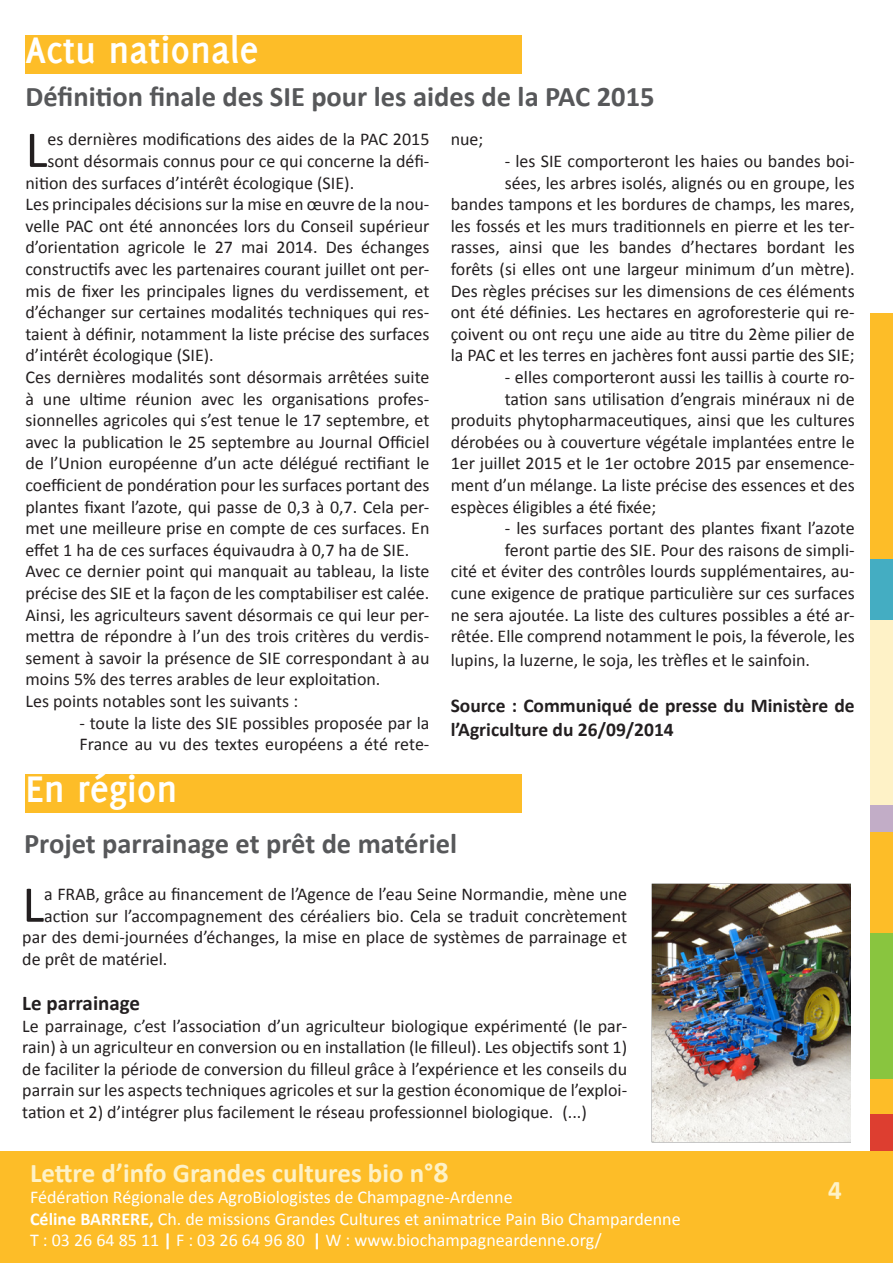
<style>
.page{position:relative;width:893px;height:1263px;background:#fff}
.page>*{position:absolute;margin:0;border:0;box-sizing:border-box;transform-origin:0 0}
.t1{font:52.05px "Calibri";color:#231f20}
.t2{font:700 40.5px "Delicious";color:#fff}
.t3{font:700 28.5px "Calibri";color:#57585a}
.t4{font:700 27px "Calibri";color:#fef2c7}
.t5{font:700 21px "Calibri";color:#231f20}
.t6{font:700 19.5px/23.4px "Calibri";color:#231f20}
.t7{font:18px/21.6px "Calibri";color:#231f20;text-align:justify}
.t8{font:18px/21.6px "Calibri";color:#fff}
.s1{font-size:30px}
.s2{font-weight:700}
</style>
<div class="page">
<div style="left:870px;top:313px;width:23px;height:811px;background:#fdbd28"></div>
<div style="left:870px;top:559px;width:23px;height:453px;background:#44adc2"></div>
<div style="left:870px;top:621px;width:23px;height:453px;background:#fef2c7"></div>
<div style="left:870px;top:805px;width:23px;height:205px;background:#c2adc7"></div>
<div style="left:870px;top:852px;width:23px;height:226px;background:#89c53f"></div>
<div style="left:870px;top:832px;width:23px;height:100px;background:#fdbd28"></div>
<div style="left:870px;top:1114px;width:23px;height:39px;background:#dd3e30"></div>
<div style="left:0;top:1151px;width:893px;height:112px;background:#fdbd28"></div>
<div style="left:26px;top:35px;width:496px;height:39px;background:#fdbd28"></div>
<div style="left:26px;top:774px;width:496px;height:38px;background:#fdbd28"></div>
<img style="left:652px;top:883px;width:198px;height:259px">
<p class="t2" style="left:26px;top:27px;width:235px">Actu nationale</p>
<p class="t3" style="left:26px;top:78px;width:630px">Définition finale des SIE pour les aides de la PAC 2015</p>
<p class="t1" style="left:26px;top:117px;width:23px">L</p>
<p class="t7" style="left:47px;top:129px;width:384px">es dernières modifications des aides de la PAC 2015</p>
<p class="t7" style="left:451px;top:129px;width:34px">nue;</p>
<p class="t7" style="left:451px;top:150px;width:405px;text-align:right">- les SIE comporteront les haies ou bandes boi-<br>sées, les arbres isolés, alignés ou en groupe, les bandes tampons et les bordures de champs, les mares, les fossés et les murs traditionnels en pierre et les ter&shy;rasses, ainsi que les bandes d’hectares bordant les forêts (si elles ont une largeur minimum d’un mètre).<br>Des règles précises sur les dimensions de ces éléments ont été définies. Les hectares en agroforesterie qui re&shy;çoivent ou ont reçu une aide au titre du 2ème pilier de la PAC et les terres en jachères font aussi partie des SIE;</p>
<p class="t7" style="left:505px;top:366px;width:351px">- elles comporteront aussi les taillis à courte ro-</p>
<p class="t7" style="left:505px;top:388px;width:351px">tation sans utilisation d’engrais minéraux ni de</p>
<p class="t7" style="left:451px;top:409px;width:405px">produits phytopharmaceutiques, ainsi que les cultures</p>
<p class="t7" style="left:451px;top:431px;width:405px">dérobées ou à couverture végétale implantées entre le</p>
<p class="t7" style="left:451px;top:453px;width:405px">1er juillet 2015 et le 1er octobre 2015 par ensemence-</p>
<p class="t7" style="left:451px;top:474px;width:405px">ment d’un mélange. La liste précise des essences et des</p>
<p class="t7" style="left:451px;top:496px;width:207px">espèces éligibles a été fixée;</p>
<p class="t7" style="left:451px;top:517px;width:405px;text-align:right">- les surfaces portant des plantes fixant l’azote<br>feront partie des SIE. Pour des raisons de simpli-<br>cité et éviter des contrôles lourds supplémentaires, au&shy;cune exigence de pratique particulière sur ces surfaces ne sera ajoutée. La liste des cultures possibles a été ar&shy;rêtée. Elle comprend notamment le pois, la féverole, les</p>
<p class="t7" style="left:451px;top:649px;width:361px">lupins, la luzerne, le soja, les trèfles et le sainfoin.</p>
<p class="t6" style="left:451px;top:694px;width:405px">Source : Communiqué de presse du Ministère de l’Agriculture du 26/09/2014</p>
<p class="t7" style="left:47px;top:150px;width:384px">sont désormais connus pour ce qui concerne la défi-</p>
<p class="t7" style="left:26px;top:172px;width:330px">nition des surfaces d’intérêt écologique (SIE).</p>
<p class="t7" style="left:26px;top:193px;width:405px">Les principales décisions sur la mise en œuvre de la nou&shy;velle PAC ont été annoncées lors du Conseil supérieur d’orientation agricole le 27 mai 2014. Des échanges constructifs avec les partenaires courant juillet ont per&shy;mis de fixer les principales lignes du verdissement, et d’échanger sur certaines modalités techniques qui res&shy;taient à définir, notamment la liste précise des surfaces d’intérêt écologique (SIE).</p>
<p class="t7" style="left:26px;top:366px;width:405px">Ces dernières modalités sont désormais arrêtées suite à une ultime réunion avec les organisations profes&shy;sionnelles agricoles qui s’est tenue le 17 septembre, et avec la publication le 25 septembre au Journal Officiel de l’Union européenne d’un acte délégué rectifiant le coefficient de pondération pour les surfaces portant des plantes fixant l’azote, qui passe de 0,3 à 0,7. Cela per&shy;met une meilleure prise en compte de ces surfaces. En effet 1 ha de ces surfaces équivaudra à 0,7 ha de SIE.</p>
<p class="t7" style="left:26px;top:561px;width:405px">Avec ce dernier point qui manquait au tableau, la liste précise des SIE et la façon de les comptabiliser est calée.<br>Ainsi, les agriculteurs savent désormais ce qui leur per&shy;mettra de répondre à l’un des trois critères du verdis&shy;sement à savoir la présence de SIE correspondant à au moins 5% des terres arables de leur exploitation.</p>
<p class="t7" style="left:26px;top:690px;width:274px">Les points notables sont les suivants :</p>
<p class="t7" style="left:80px;top:712px;width:351px">- toute la liste des SIE possibles proposée par la<br>France au vu des textes européens a été rete-</p>
<p class="t2" style="left:26px;top:766px;width:154px">En région</p>
<p class="t3" style="left:24px;top:825px;width:434px">Projet parrainage et prêt de matériel</p>
<p class="t1" style="left:22px;top:871px;width:23px">L</p>
<p class="t7" style="left:44px;top:883px;width:584px">a FRAB, grâce au financement de l’Agence de l’eau Seine Normandie, mène une</p>
<p class="t7" style="left:44px;top:905px;width:584px">action sur l’accompagnement des céréaliers bio. Cela se traduit concrètement</p>
<p class="t7" style="left:22px;top:927px;width:606px">par des demi-journées d’échanges, la mise en place de systèmes de parrainage et</p>
<p class="t7" style="left:22px;top:948px;width:147px">de prêt de matériel.</p>
<p class="t5" style="left:22px;top:989px;width:119px">Le parrainage</p>
<p class="t7" style="left:22px;top:1015px;width:606px">Le parrainage, c’est l’association d’un agriculteur biologique expérimenté (le par&shy;rain) à un agriculteur en conversion ou en installation (le filleul). Les objectifs sont 1) de faciliter la période de conversion du filleul grâce à l’expérience et les conseils du parrain sur les aspects techniques agricoles et sur la gestion économique de l’exploi&shy;tation et 2) d’intégrer plus facilement le réseau professionnel biologique. (...)</p>
<h3 class="t4" style="left:30px;top:1155px;width:420px">Lettre d’info Grandes cultures bio n°<span class="s1">8</span></h3>
<p class="t8" style="left:30px;top:1186px;width:652px">Fédération Régionale des AgroBiologistes de Champagne-Ardenne<br><span class="s2">Céline BARRERE,</span> Ch. de missions Grandes Cultures et animatrice Pain Bio Champardenne<br>T : 03 26 64 85 11 <span class="s2">|</span> F : 03 26 64 96 80 <span class="s2">|</span> W : www.biochampagneardenne.org/</p>
<h3 class="t4" style="left:828px;top:1172px;width:15px">4</h3>
</div>
